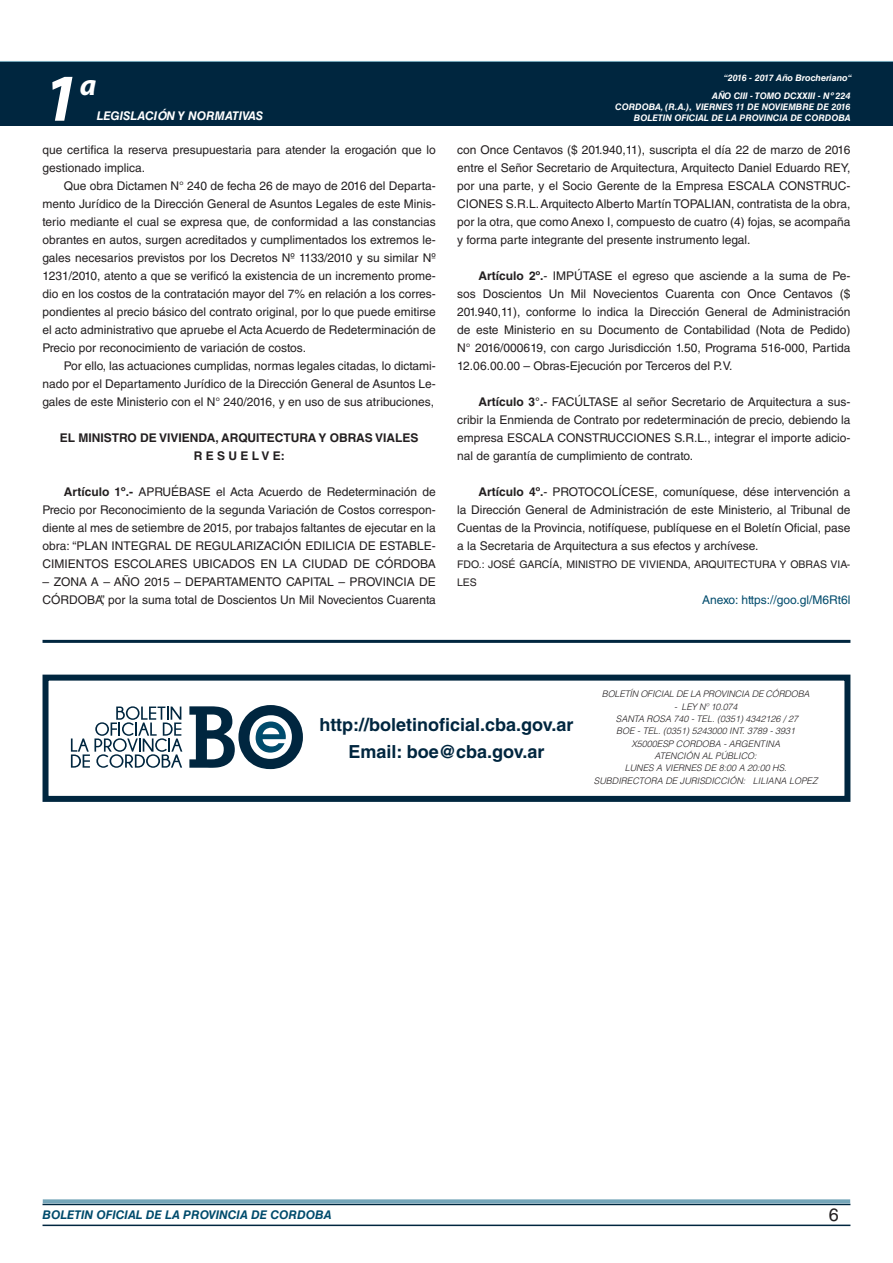
<style>
.page{position:relative;width:893px;height:1263px;background:#fff}
.page>*{position:absolute;margin:0;border:0;box-sizing:border-box;transform-origin:0 0}
.t1{font:italic 700 67.5px "Myriad Pro";color:#fff}
.t2{font:italic 700 30px "Myriad Pro";color:#fff}
.RESUELVE{font:700 18px "Helvetica LT Std";color:#00263f}
.t3{font:18px "Helvetica LT Std";color:#231f20}
.TEXTO_BASE{font:12px/18px "Helvetica LT Std";color:#231f20;text-align:justify}
.TEXTO_BASE-2{font:700 12px "Helvetica LT Std";color:#231f20}
.t4{font:italic 700 12px "Helvetica LT Std";color:#004b6c}
.ANEXO{font:12px "Helvetica LT Std";color:#004b6c}
.t5{font:italic 700 12px "Helvetica LT Std";color:#fff}
.FIRMA{font:10.5px/18px "Helvetica LT Std";color:#231f20}
.TEXTO_REMATE_HOJA_FI{font:italic 300 9px "Helvetica LT Std";color:#231f20}
.t6{font:italic 700 9px/10.8px "Helvetica LT Std";color:#fff;text-align:right}
.TEXTO_REMATE_HOJA_FI-2{font:italic 300 9px "Helvetica LT Std";letter-spacing:-.02em;color:#231f20}
.s1{font-weight:700}
</style>
<div class="page">
<div style="left:0;top:61px;width:893px;height:6px;background:#73a5b8"></div>
<div style="left:0;top:62px;width:893px;height:64px;background:#00263f"></div>
<hr style="left:43px;top:1224px;width:807px;height:2px;background:#00263f">
<div style="left:42px;top:1198px;width:809px;height:8px;background:#fff;opacity:.75"></div>
<hr style="left:43px;top:640px;width:807px;height:3px;background:#00263f">
<div style="left:43px;top:675px;width:807px;height:127px;border:6px solid #00263f"></div>
<svg style="left:189px;top:705px;width:114px;height:64px"></svg>
<svg style="left:71px;top:706px;width:111px;height:62px"></svg>
<h1 class="t1" style="left:43px;top:54px;width:38px">1</h1>
<h2 class="t2" style="left:80px;top:66px;width:18px">a</h2>
<p class="t5" style="left:97px;top:109px;width:168px">LEGISLACIÓN Y NORMATIVAS</p>
<p class="TEXTO_BASE" style="left:43px;top:141px;width:395px">que certifica la reserva presupuestaria para atender la erogación que lo gestionado implica.</p>
<p class="TEXTO_BASE" style="left:43px;top:177px;width:395px;text-indent:21px">Que obra Dictamen N° 240 de fecha 26 de mayo de 2016 del Departa&shy;mento Jurídico de la Dirección General de Asuntos Legales de este Minis&shy;terio mediante el cual se expresa que, de conformidad a las constancias obrantes en autos, surgen acreditados y cumplimentados los extremos le&shy;gales necesarios previstos por los Decretos Nº 1133/2010 y su similar Nº 1231/2010, atento a que se verificó la existencia de un incremento prome&shy;dio en los costos de la contratación mayor del 7% en relación a los corres&shy;pondientes al precio básico del contrato original, por lo que puede emitirse el acto administrativo que apruebe el Acta Acuerdo de Redeterminación de Precio por reconocimiento de variación de costos.</p>
<p class="TEXTO_BASE" style="left:43px;top:357px;width:395px;text-indent:21px">Por ello, las actuaciones cumplidas, normas legales citadas, lo dictami&shy;nado por el Departamento Jurídico de la Dirección General de Asuntos Le&shy;gales de este Ministerio con el N° 240/2016, y en uso de sus atribuciones,</p>
<p class="TEXTO_BASE-2" style="left:60px;top:430px;width:360px">EL MINISTRO DE VIVIENDA, ARQUITECTURA Y OBRAS VIALES</p>
<p class="TEXTO_BASE-2" style="left:194px;top:448px;width:93px">R E S U E L V E:</p>
<p class="TEXTO_BASE" style="left:43px;top:483px;width:395px;text-indent:21px"><span class="s1">Artículo 1º.-</span> APRUÉBASE el Acta Acuerdo de Redeterminación de Precio por Reconocimiento de la segunda Variación de Costos correspon&shy;diente al mes de setiembre de 2015, por trabajos faltantes de ejecutar en la obra: “PLAN INTEGRAL DE REGULARIZACIÓN EDILICIA DE ESTABLE-CIMIENTOS ESCOLARES UBICADOS EN LA CIUDAD DE CÓRDOBA</p>
<p class="TEXTO_BASE" style="left:43px;top:573px;width:395px">– ZONA A – AÑO 2015 – DEPARTAMENTO CAPITAL – PROVINCIA DE<br>CÓRDOBA”, por la suma total de Doscientos Un Mil Novecientos Cuarenta</p>
<p class="t6" style="left:724px;top:72px;width:130px">“2016 - 2017 Año Brocheriano“</p>
<p class="t6" style="left:615px;top:91px;width:237px">AÑO CIII - TOMO DCXXIII - Nº 224<br>CORDOBA, (R.A.), VIERNES 11 DE NOVIEMBRE DE 2016<br>BOLETIN OFICIAL DE LA PROVINCIA DE CORDOBA</p>
<p class="TEXTO_BASE" style="left:457px;top:141px;width:395px">con Once Centavos ($ 201.940,11), suscripta el día 22 de marzo de 2016 entre el Señor Secretario de Arquitectura, Arquitecto Daniel Eduardo REY, por una parte, y el Socio Gerente de la Empresa ESCALA CONSTRUC-CIONES S.R.L. Arquitecto Alberto Martín TOPALIAN, contratista de la obra, por la otra, que como Anexo I, compuesto de cuatro (4) fojas, se acompaña y forma parte integrante del presente instrumento legal.</p>
<p class="TEXTO_BASE" style="left:457px;top:267px;width:395px;text-indent:21px"><span class="s1">Artículo 2º.</span>- IMPÚTASE el egreso que asciende a la suma de Pe&shy;sos Doscientos Un Mil Novecientos Cuarenta con Once Centavos ($ 201.940,11), conforme lo indica la Dirección General de Administración de este Ministerio en su Documento de Contabilidad (Nota de Pedido)<br>N° 2016/000619, con cargo Jurisdicción 1.50, Programa 516-000, Partida 12.06.00.00 – Obras-Ejecución por Terceros del P.V.</p>
<p class="TEXTO_BASE" style="left:457px;top:393px;width:395px;text-indent:21px"><span class="s1">Artículo 3°.</span>- FACÚLTASE al señor Secretario de Arquitectura a sus&shy;cribir la Enmienda de Contrato por redeterminación de precio, debiendo la empresa ESCALA CONSTRUCCIONES S.R.L., integrar el importe adicio&shy;nal de garantía de cumplimiento de contrato.</p>
<p class="TEXTO_BASE" style="left:457px;top:483px;width:395px;text-indent:21px"><span class="s1">Artículo 4º.</span>- PROTOCOLÍCESE, comuníquese, dése intervención a la Dirección General de Administración de este Ministerio, al Tribunal de Cuentas de la Provincia, notifíquese, publíquese en el Boletín Oficial, pase a la Secretaria de Arquitectura a sus efectos y archívese.</p>
<p class="FIRMA" style="left:457px;top:555px;width:395px">FDO.: JOSÉ GARCÍA, MINISTRO DE VIVIENDA, ARQUITECTURA Y OBRAS VIA-<br>LES</p>
<p class="ANEXO" style="left:702px;top:593px;width:150px">Anexo: https://goo.gl/M6Rt6l</p>
<p class="RESUELVE" style="left:320px;top:714px;width:255px">http://boletinoficial.cba.gov.ar</p>
<p class="RESUELVE" style="left:348px;top:741px;width:198px">Email: boe@cba.gov.ar</p>
<p class="TEXTO_REMATE_HOJA_FI-2" style="left:602px;top:689px;width:209px">BOLETÍN OFICIAL DE LA PROVINCIA DE CÓRDOBA</p>
<p class="TEXTO_REMATE_HOJA_FI-2" style="left:674px;top:701px;width:65px">- LEY Nº 10.074</p>
<p class="TEXTO_REMATE_HOJA_FI" style="left:616px;top:713px;width:184px">SANTA ROSA 740 - TEL. (0351) 4342126 / 27</p>
<p class="TEXTO_REMATE_HOJA_FI" style="left:616px;top:725px;width:181px">BOE - TEL. (0351) 5243000 INT. 3789 - 3931</p>
<p class="TEXTO_REMATE_HOJA_FI" style="left:631px;top:738px;width:150px">X5000ESP CORDOBA - ARGENTINA</p>
<p class="TEXTO_REMATE_HOJA_FI" style="left:655px;top:750px;width:104px">ATENCIÓN AL PÚBLICO:</p>
<p class="TEXTO_REMATE_HOJA_FI" style="left:625px;top:762px;width:164px">LUNES A VIERNES DE 8:00 A 20:00 HS.</p>
<p class="TEXTO_REMATE_HOJA_FI" style="left:594px;top:775px;width:225px">SUBDIRECTORA DE JURISDICCIÓN: LILIANA LOPEZ</p>
<p class="t4" style="left:43px;top:1208px;width:290px">BOLETIN OFICIAL DE LA PROVINCIA DE CORDOBA</p>
<h3 class="t3" style="left:829px;top:1204px;width:12px">6</h3>
</div>
